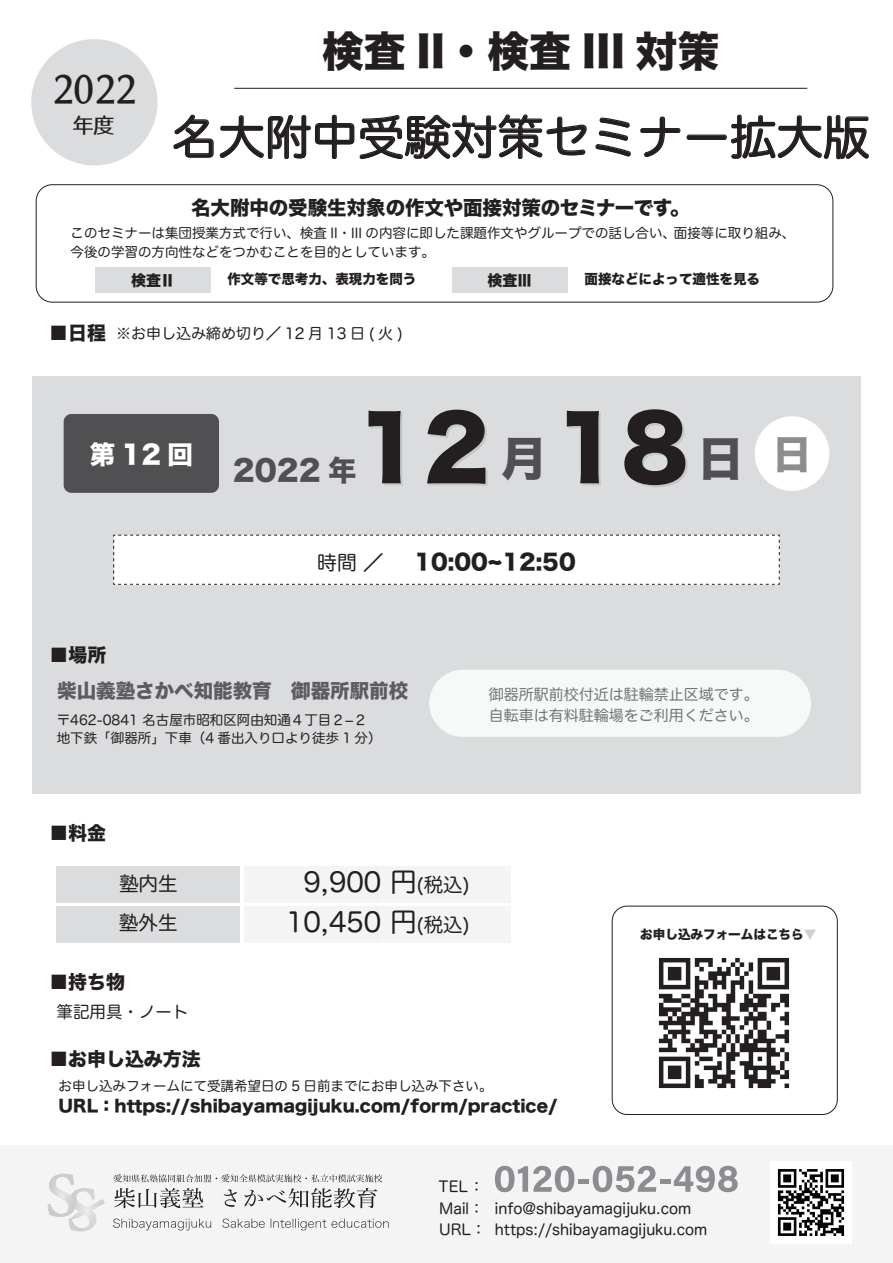
<style>
.page{position:relative;width:893px;height:1263px;background:#fff}
.page>*{position:absolute;margin:0;border:0;box-sizing:border-box;transform-origin:0 0}
.t1{font:86.7px "Hira Kaku Std W8";color:#231f20}
.t2{font:46.5px "Hira Maru Pro N W4";color:#231f20}
.t3{font:42px "Hira Kaku Std W8";color:#231f20}
.t4{font:37.2px "Gen Ei Late Min P v 2";color:#231f20}
.t5{font:28.5px "Hira Kaku Std W8";color:#505052}
.t6{font:26.85px/39.6px "Hira Maru Pro N W4";color:#231f20;text-align:right}
.t7{font:25.5px "Hira Kaku Std W8";color:#fff}
.t8{font:21.6px "Hira Kaku Std W8";color:#231f20}
.t9{font:20.85px "Gen Ei Late Min P v 2";color:#231f20}
.t10{font:19.8px "Hira Maru Pro W4";color:#231f20}
.t11{font:19.65px/39.6px "Hira Maru Pro N W4";color:#231f20}
.t12{font:19.5px "Hira Kaku Std W8";letter-spacing:-.005em;color:#231f20}
.t13{font:19.5px "Hira Kaku Std W8";color:#5d5d60}
.t14{font:18.9px "Hira Kaku Std W8";color:#231f20}
.t15{font:16.5px "Hira Kaku Std W8";color:#231f20}
.t16{font:16.5px "Hira Maru Pro N W4";color:#231f20}
.t17{font:15px/21px "Hira Maru Pro N W4";color:#231f20}
.t18{font:15px/21px "Hira Maru Pro N W4";color:#757679}
.t19{font:15px "Hira Kaku Std W8";letter-spacing:-.005em;color:#231f20}
.t20{font:13.5px/18px "Hira Maru Pro N W4";color:#231f20}
.t21{font:13.5px "Hira Kaku Std W8";color:#231f20}
.t22{font:12.6px "Hira Kaku Std W8";color:#231f20}
.s1{font-size:46.5px;color:#505052}
.s2{font-size:39.15px;color:#8b8d90}
.s3{font-size:19.35px}
.s4{font-family:"Koz Go Pr 6 N";color:#cfd0d2}
</style>
<div class="page">
<div style="left:32px;top:376px;width:828px;height:417px;background:#dbdcde"></div>
<div style="left:0;top:1145px;width:893px;height:118px;background:#f4f4f5"></div>
<svg style="left:114px;top:1188px;width:89px;height:20px"></svg>
<svg style="left:224px;top:1189px;width:13px;height:18px"></svg>
<svg style="left:245px;top:1188px;width:132px;height:20px"></svg>
<svg style="left:222px;top:1218px;width:43px;height:10px"></svg>
<svg style="left:271px;top:1219px;width:118px;height:11px"></svg>
<svg style="left:113px;top:1218px;width:98px;height:12px"></svg>
<svg style="left:114px;top:1174px;width:268px;height:8px"></svg>
<svg style="left:48px;top:1174px;width:57px;height:57px"></svg>
<svg style="left:495px;top:1166px;width:79px;height:26px"></svg>
<div style="left:578px;top:1179px;width:11px;height:5px;background:#8b8d90"></div>
<svg style="left:593px;top:1166px;width:63px;height:26px"></svg>
<div style="left:660px;top:1179px;width:10px;height:5px;background:#8b8d90"></div>
<svg style="left:674px;top:1166px;width:64px;height:26px"></svg>
<img style="left:770px;top:1162px;width:82px;height:81px">
<div style="left:36px;top:184px;width:797px;height:118px;border:1px solid #231f20;border-radius:16px"></div>
<hr style="left:234px;top:88px;width:573px;height:1px;background:#231f20">
<svg style="left:173px;top:114px;width:414px;height:72px"></svg>
<svg style="left:595px;top:117px;width:36px;height:40px"></svg>
<svg style="left:640px;top:116px;width:41px;height:42px"></svg>
<div style="left:687px;top:135px;width:40px;height:5px;border:1px solid #231f20;border-radius:2px"></div>
<svg style="left:731px;top:114px;width:138px;height:46px"></svg>
<div style="left:31px;top:39px;width:127px;height:126px;background:#dbdcde;border-radius:50%"></div>
<div style="left:755px;top:416px;width:74px;height:75px;background:#fff;border-radius:50%"></div>
<div style="left:64px;top:414px;width:155px;height:79px;background:#505052;border-radius:8px"></div>
<div style="left:429px;top:670px;width:382px;height:67px;background:#f7f8f8;border-radius:34px"></div>
<div style="left:95px;top:267px;width:115px;height:26px;background:#dbdcde"></div>
<div style="left:452px;top:267px;width:115px;height:26px;background:#dbdcde"></div>
<div style="left:245px;top:866px;width:133px;height:37px;background:#f4f4f5"></div>
<div style="left:378px;top:866px;width:133px;height:37px;background:#f4f4f5"></div>
<div style="left:245px;top:906px;width:133px;height:36px;background:#f4f4f5"></div>
<div style="left:378px;top:906px;width:133px;height:36px;background:#f4f4f5"></div>
<div style="left:57px;top:866px;width:183px;height:37px;background:#dbdcde"></div>
<div style="left:57px;top:906px;width:183px;height:36px;background:#dbdcde"></div>
<div style="left:612px;top:906px;width:226px;height:209px;border:1px solid #231f20;border-radius:15px"></div>
<img style="left:658px;top:957px;width:132px;height:132px">
<div style="left:113px;top:534px;width:667px;height:51px;background:#fff"></div>
<h3 class="t4" style="left:52px;top:71px;width:85px">2022</h3>
<h3 class="t9" style="left:73px;top:114px;width:43px">年度</h3>
<h3 class="t3" style="left:322px;top:28px;width:399px">検査 II・検査 III 対策</h3>
<h2 class="t2" style="left:172px;top:97px;width:699px">名大附中受験対策セミナー拡大版</h2>
<h3 class="t12" style="left:191px;top:197px;width:500px">名大附中の受験生対象の作文や面接対策のセミナーです。</h3>
<p class="t20" style="left:71px;top:222px;width:726px;line-height:19.5px">このセミナーは集団授業方式で行い、検査 II・III の内容に即した課題作文やグループでの話し合い、面接等に取り組み、今後の学習の方向性などをつかむことを目的としています。</p>
<p class="t19" style="left:131px;top:272px;width:45px">検査Ⅱ</p>
<p class="t21" style="left:227px;top:272px;width:190px">作文等で思考力、表現力を問う</p>
<p class="t19" style="left:487px;top:272px;width:46px">検査Ⅲ</p>
<p class="t21" style="left:584px;top:271px;width:177px">面接などによって適性を見る</p>
<h3 class="t14" style="left:49px;top:323px;width:58px">■日程</h3>
<p class="t17" style="left:116px;top:321px;width:288px">※お申し込み締め切り／ 12 月 13 日 ( 火 )</p>
<h3 class="t7" style="left:90px;top:440px;width:105px">第12回</h3>
<h3 class="t5" style="left:233px;top:455px;width:125px">2022 年</h3>
<h1 class="t1" style="left:356px;top:400px;width:457px">12<span class="s1">月</span>18<span class="s1">日</span> <span class="s2">日</span></h1>
<h3 class="t10" style="left:317px;top:545px;width:67px">時間 ／</h3>
<h3 class="t8" style="left:414px;top:550px;width:163px">10:00~12:50</h3>
<h3 class="t14" style="left:50px;top:644px;width:58px">■場所</h3>
<h3 class="t13" style="left:57px;top:680px;width:353px">柴山義塾さかべ知能教育　御器所駅前校</h3>
<p class="t20" style="left:57px;top:710px;width:326px">〒462-0841 名古屋市昭和区阿由知通４丁目２-２地下鉄「御器所」下車（4 番出入り口より徒歩 1 分）</p>
<p class="t18" style="left:489px;top:683px;width:271px">御器所駅前校付近は駐輪禁止区域です。自転車は有料駐輪場をご利用ください。</p>
<h3 class="t14" style="left:49px;top:822px;width:58px">■料金</h3>
<h3 class="t11" style="left:119px;top:862px;width:60px">塾内生塾外生</h3>
<h3 class="t6" style="left:286px;top:861px;width:185px">9,900 円<span class="s3">(税込)<br></span>10,450 円<span class="s3">(税込)</span></h3>
<h3 class="t14" style="left:49px;top:971px;width:77px">■持ち物</h3>
<p class="t16" style="left:57px;top:997px;width:133px">筆記用具・ノート</p>
<p class="t22" style="left:640px;top:927px;width:178px">お申し込みフォームはこちら<span class="s4">▼</span></p>
<h3 class="t14" style="left:49px;top:1049px;width:153px">■お申し込み方法</h3>
<p class="t20" style="left:59px;top:1076px;width:436px">お申し込みフォームにて受講希望日の 5 日前までにお申し込み下さい。</p>
<p class="t15" style="left:59px;top:1097px;width:500px">URL：https://shibayamagijuku.com/form/practice/</p>
<p class="t17" style="left:439px;top:1175px;width:47px">TEL ：</p>
<p class="t17" style="left:439px;top:1197px;width:48px">Mail：<br>URL：</p>
<p class="t17" style="left:495px;top:1197px;width:198px">info@shibayamagijuku.com</p>
<p class="t17" style="left:495px;top:1218px;width:214px">https://shibayamagijuku.com</p>
</div>
